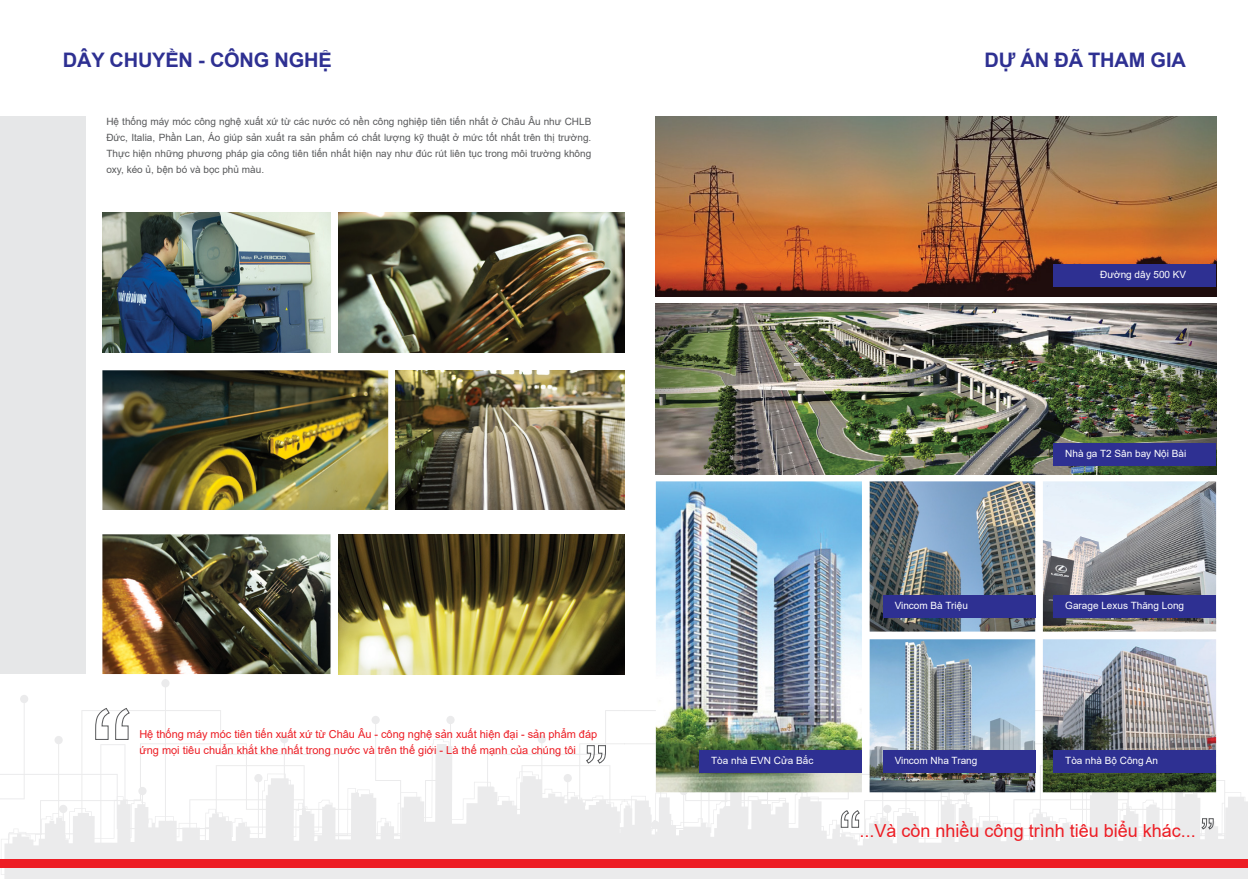
<style>
.page{position:relative;width:1248px;height:879px;background:#fff}
.page>*{position:absolute;margin:0;border:0;box-sizing:border-box;transform-origin:0 0}
.t1{font:700 20px "Arial";letter-spacing:-.01em;color:#2e3092}
.t2{font:18px "Arial";color:#ed1d24}
.t3{font:11px/16px "Arial";color:#ed1d24}
.t4{font:10px/16px "Arial";color:#58595b;text-align:justify}
.t5{font:10px "Arial";color:#fff}
</style>
<div class="page">
<svg style="left:0;top:679px;width:624px;height:200px"></svg>
<svg style="left:95px;top:707px;width:36px;height:33px"></svg>
<svg style="left:585px;top:744px;width:21px;height:20px"></svg>
<div style="left:0;top:859px;width:624px;height:8px;background:#ed1d24"></div>
<div style="left:0;top:116px;width:85px;height:558px;background:#e6e7e8"></div>
<div style="left:390px;top:580px;width:8px;height:143px;background:#fff"></div>
<img style="left:102px;top:534px;width:228px;height:140px">
<img style="left:102px;top:213px;width:228px;height:140px">
<img style="left:102px;top:370px;width:286px;height:140px">
<img style="left:338px;top:534px;width:286px;height:140px">
<img style="left:338px;top:213px;width:286px;height:140px">
<img style="left:396px;top:370px;width:228px;height:140px">
<svg style="left:624px;top:679px;width:623px;height:200px;fill:#ebebec"></svg>
<svg style="left:840px;top:809px;width:20px;height:19px"></svg>
<svg style="left:1200px;top:817px;width:14px;height:13px"></svg>
<div style="left:624px;top:859px;width:623px;height:8px;background:#ed1d24"></div>
<img style="left:655px;top:117px;width:560px;height:180px">
<img style="left:655px;top:481px;width:206px;height:311px">
<img style="left:869px;top:481px;width:166px;height:150px">
<img style="left:1042px;top:481px;width:173px;height:151px">
<img style="left:1042px;top:639px;width:173px;height:153px">
<img style="left:869px;top:639px;width:166px;height:153px">
<div style="left:1053px;top:596px;width:162px;height:22px;background:#2e3092"></div>
<div style="left:1053px;top:750px;width:162px;height:22px;background:#2e3092"></div>
<div style="left:883px;top:596px;width:152px;height:22px;background:#2e3092"></div>
<div style="left:883px;top:750px;width:152px;height:22px;background:#2e3092"></div>
<div style="left:699px;top:750px;width:162px;height:22px;background:#2e3092"></div>
<img style="left:655px;top:304px;width:560px;height:171px">
<div style="left:1053px;top:443px;width:162px;height:22px;background:#2e3092"></div>
<div style="left:1053px;top:264px;width:162px;height:22px;background:#2e3092"></div>
<h1 class="t1" style="left:63px;top:46px;width:270px">DÂY CHUYỀN - CÔNG NGHỆ</h1>
<p class="t4" style="left:106px;top:113px;width:486px">Hệ thống máy móc công nghệ xuất xứ từ các nước có nền công nghiệp tiên tiến nhất ở Châu Âu như CHLB Đức, Italia, Phần Lan, Áo giúp sản xuất ra sản phẩm có chất lượng kỹ thuật ở mức tốt nhất trên thị trường.<br>Thực hiện những phương pháp gia công tiên tiến nhất hiện nay như đúc rút liên tục trong môi trường không oxy, kéo ủ, bện bó và bọc phủ màu.</p>
<p class="t3" style="left:139px;top:725px;width:459px">Hệ thống máy móc tiên tiến xuất xứ từ Châu Âu - công nghệ sản xuất hiện đại - sản phẩm đáp ứng mọi tiêu chuẩn khắt khe nhất trong nước và trên thế giới - Là thế mạnh của chúng tôi</p>
<h1 class="t1" style="left:984px;top:46px;width:203px">DỰ ÁN ĐÃ THAM GIA</h1>
<p class="t5" style="left:1100px;top:268px;width:88px">Đường dây 500 KV</p>
<p class="t5" style="left:894px;top:599px;width:75px">Vincom Bà Triệu</p>
<p class="t5" style="left:711px;top:754px;width:104px">Tòa nhà EVN Cửa Bắc</p>
<p class="t5" style="left:894px;top:754px;width:84px">Vincom Nha Trang</p>
<p class="t5" style="left:1065px;top:447px;width:122px">Nhà ga T2 Sân bay Nội Bài</p>
<p class="t5" style="left:1065px;top:599px;width:120px">Garage Lexus Thăng Long</p>
<p class="t5" style="left:1065px;top:754px;width:94px">Tòa nhà Bộ Công An</p>
<h2 class="t2" style="left:859px;top:818px;width:338px">...Và còn nhiều công trình tiêu biểu khác...</h2>
</div>
